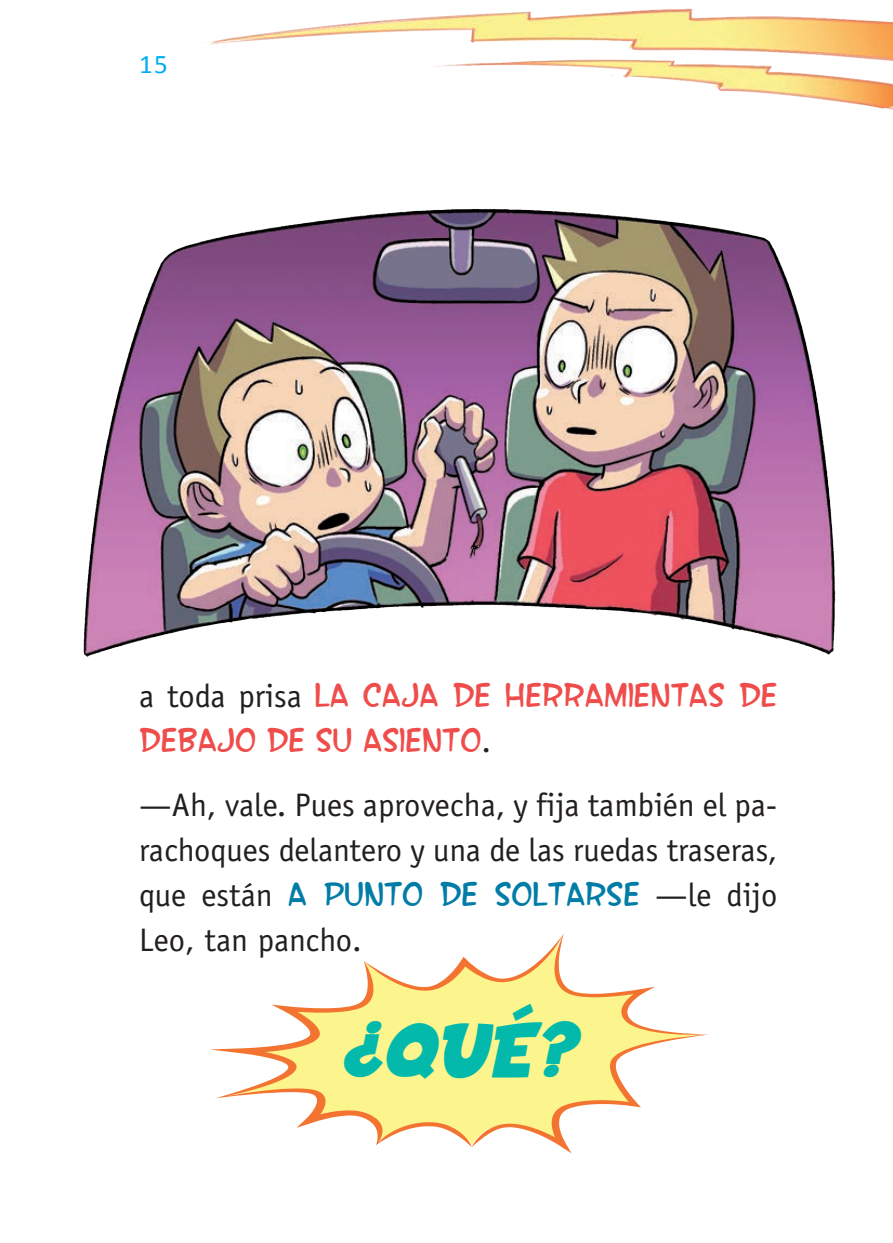
<style>
.page{position:relative;width:893px;height:1243px;background:#fff}
.page>*{position:absolute;margin:0;border:0;box-sizing:border-box;transform-origin:0 0}
.t1{font:42.75px "Heroes Legend";color:#03b9ac}
.t2{font:36px/45px "SF Wonder Comic";color:#ef4d4b}
.t3{font:36px "SF Wonder Comic";color:#007ca6}
.t4{font:32.62px/45px "Officina Sans Std";color:#231f20}
.t5{font:27px "Calibri";color:#00aeef}
.s1{font-family:"Officina Sans Std";font-size:32.62px;color:#231f20}
</style>
<div class="page">
<img style="left:205px;top:8px;width:688px;height:102px">
<img style="left:83px;top:208px;width:753px;height:449px">
<svg style="left:210px;top:999px;width:154px;height:129px"></svg>
<svg style="left:364px;top:934px;width:344px;height:219px"></svg>
<p class="t5" style="left:139px;top:48px;width:30px">15</p>
<p class="t2" style="left:139px;top:670px;width:639px"><span class="s1">a toda prisa</span> LA CAJA DE HERRAMIENTAS DE<br>DEBAJO DE SU ASIENTO<span class="s1">.</span></p>
<p class="t4" style="left:139px;top:782px;width:639px">—Ah, vale. Pues aprovecha, y fija también el pa&shy;rachoques delantero y una de las ruedas traseras,</p>
<p class="t3" style="left:139px;top:871px;width:639px"><span class="s1">que están</span> A PUNTO DE SOLTARSE <span class="s1">—le dijo</span></p>
<p class="t4" style="left:139px;top:917px;width:224px">Leo, tan pancho.</p>
<h1 class="t1" style="left:341px;top:1035px;width:236px">¿QUÉ?</h1>
</div>
